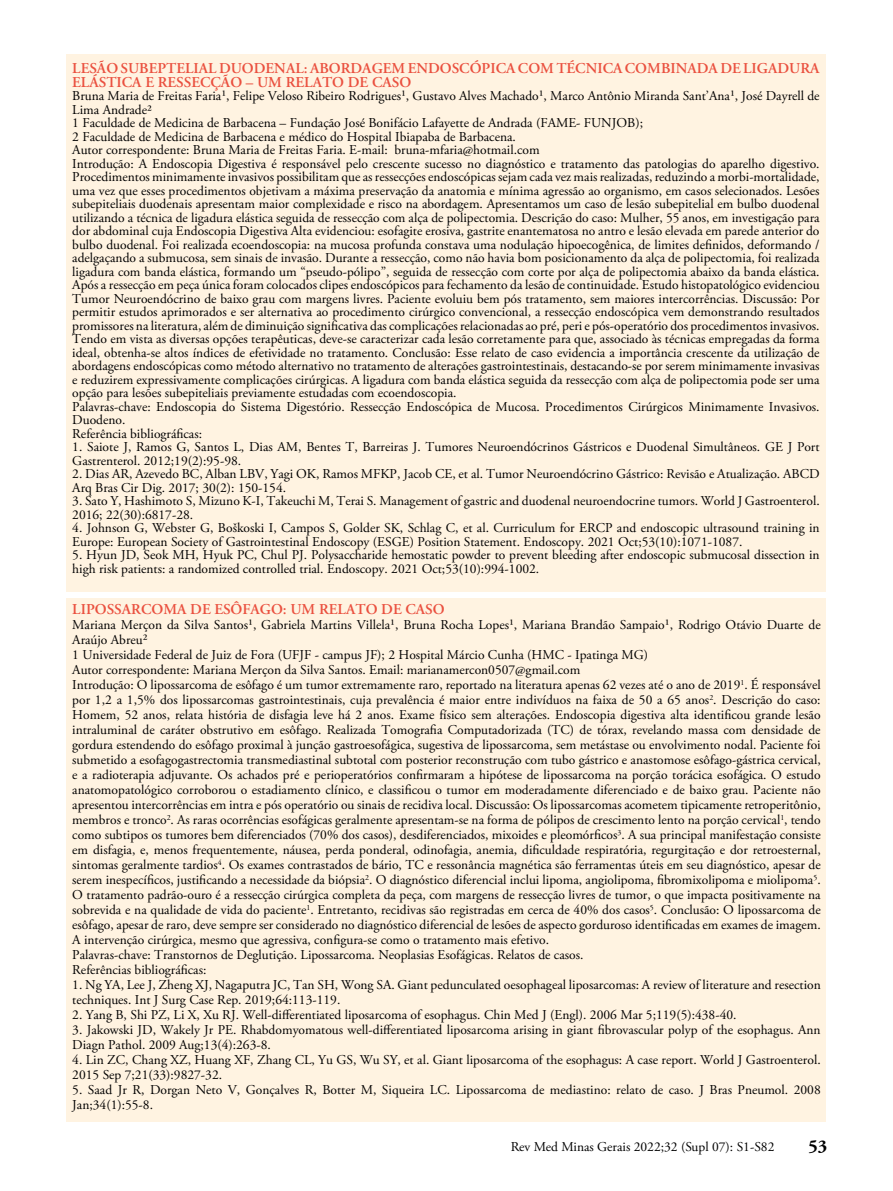
<style>
.page{position:relative;width:893px;height:1191px;background:#fff}
.page>*{position:absolute;margin:0;border:0;box-sizing:border-box;transform-origin:0 0}
.t1{font:700 18px "Adobe Garamond Pro";color:#000}
.t2{font:600 15px/13.5px "Adobe Garamond Pro";color:#ea503f}
.t3{font:13.5px/13.5px "Adobe Garamond Pro";color:#000}
</style>
<div class="page">
<div style="left:67px;top:599px;width:759px;height:523px;background:#fff3e1"></div>
<div style="left:67px;top:55px;width:759px;height:537px;background:#fff3e1"></div>
<p class="t2" style="left:72px;top:62px;width:749px">LESÃO SUBEPTELIAL DUODENAL: ABORDAGEM ENDOSCÓPICA COM TÉCNICA COMBINADA DE LIGADURA<br>ELÁSTICA E RESSECÇÃO – UM RELATO DE CASO</p>
<p class="t3" style="left:72px;top:90px;width:749px">Bruna Maria de Freitas Faria¹, Felipe Veloso Ribeiro Rodrigues¹, Gustavo Alves Machado¹, Marco Antônio Miranda Sant’Ana¹, José Dayrell de Lima Andrade2<br>1 Faculdade de Medicina de Barbacena – Fundação José Bonifácio Lafayette de Andrada (FAME- FUNJOB);<br>2 Faculdade de Medicina de Barbacena e médico do Hospital Ibiapaba de Barbacena.<br>Autor correspondente: Bruna Maria de Freitas Faria. E-mail: bruna-mfaria@hotmail.com<br>Introdução: A Endoscopia Digestiva é responsável pelo crescente sucesso no diagnóstico e tratamento das patologias do aparelho digestivo.<br>Procedimentos minimamente invasivos possibilitam que as ressecções endoscópicas sejam cada vez mais realizadas, reduzindo a morbi-mortalidade, uma vez que esses procedimentos objetivam a máxima preservação da anatomia e mínima agressão ao organismo, em casos selecionados. Lesões subepiteliais duodenais apresentam maior complexidade e risco na abordagem. Apresentamos um caso de lesão subepitelial em bulbo duodenal utilizando a técnica de ligadura elástica seguida de ressecção com alça de polipectomia. Descrição do caso: Mulher, 55 anos, em investigação para dor abdominal cuja Endoscopia Digestiva Alta evidenciou: esofagite erosiva, gastrite enantematosa no antro e lesão elevada em parede anterior do bulbo duodenal. Foi realizada ecoendoscopia: na mucosa profunda constava uma nodulação hipoecogênica, de limites definidos, deformando / adelgaçando a submucosa, sem sinais de invasão. Durante a ressecção, como não havia bom posicionamento da alça de polipectomia, foi realizada ligadura com banda elástica, formando um “pseudo-pólipo”, seguida de ressecção com corte por alça de polipectomia abaixo da banda elástica.<br>Após a ressecção em peça única foram colocados clipes endoscópicos para fechamento da lesão de continuidade. Estudo histopatológico evidenciou Tumor Neuroendócrino de baixo grau com margens livres. Paciente evoluiu bem pós tratamento, sem maiores intercorrências. Discussão: Por permitir estudos aprimorados e ser alternativa ao procedimento cirúrgico convencional, a ressecção endoscópica vem demonstrando resultados promissores na literatura, além de diminuição significativa das complicações relacionadas ao pré, peri e pós-operatório dos procedimentos invasivos.<br>Tendo em vista as diversas opções terapêuticas, deve-se caracterizar cada lesão corretamente para que, associado às técnicas empregadas da forma ideal, obtenha-se altos índices de efetividade no tratamento. Conclusão: Esse relato de caso evidencia a importância crescente da utilização de abordagens endoscópicas como método alternativo no tratamento de alterações gastrointestinais, destacando-se por serem minimamente invasivas e reduzirem expressivamente complicações cirúrgicas. A ligadura com banda elástica seguida da ressecção com alça de polipectomia pode ser uma opção para lesões subepiteliais previamente estudadas com ecoendoscopia.<br>Palavras-chave: Endoscopia do Sistema Digestório. Ressecção Endoscópica de Mucosa. Procedimentos Cirúrgicos Minimamente Invasivos.<br>Duodeno.<br>Referência bibliográficas:</p>
<p class="t3" style="left:72px;top:441px;width:749px">1. Saiote J, Ramos G, Santos L, Dias AM, Bentes T, Barreiras J. Tumores Neuroendócrinos Gástricos e Duodenal Simultâneos. GE J Port<br>Gastrenterol. 2012;19(2):95-98.</p>
<p class="t3" style="left:72px;top:468px;width:749px">2. Dias AR, Azevedo BC, Alban LBV, Yagi OK, Ramos MFKP, Jacob CE, et al. Tumor Neuroendócrino Gástrico: Revisão e Atualização. ABCD<br>Arq Bras Cir Dig. 2017; 30(2): 150-154.</p>
<p class="t3" style="left:72px;top:495px;width:749px">3. Sato Y, Hashimoto S, Mizuno K-I, Takeuchi M, Terai S. Management of gastric and duodenal neuroendocrine tumors. World J Gastroenterol.<br>2016; 22(30):6817-28.</p>
<p class="t3" style="left:72px;top:522px;width:749px">4. Johnson G, Webster G, Boškoski I, Campos S, Golder SK, Schlag C, et al. Curriculum for ERCP and endoscopic ultrasound training in<br>Europe: European Society of Gastrointestinal Endoscopy (ESGE) Position Statement. Endoscopy. 2021 Oct;53(10):1071-1087.</p>
<p class="t3" style="left:72px;top:549px;width:749px">5. Hyun JD, Seok MH, Hyuk PC, Chul PJ. Polysaccharide hemostatic powder to prevent bleeding after endoscopic submucosal dissection in high risk patients: a randomized controlled trial. Endoscopy. 2021 Oct;53(10):994-1002.</p>
<p class="t2" style="left:72px;top:602px;width:374px">LIPOSSARCOMA DE ESÔFAGO: UM RELATO DE CASO</p>
<p class="t3" style="left:72px;top:618px;width:750px;line-height:15px">Mariana Merçon da Silva Santos¹, Gabriela Martins Villela¹, Bruna Rocha Lopes¹, Mariana Brandão Sampaio¹, Rodrigo Otávio Duarte de Araújo Abreu²<br>1 Universidade Federal de Juiz de Fora (UFJF - campus JF); 2 Hospital Márcio Cunha (HMC - Ipatinga MG)<br>Autor correspondente: Mariana Merçon da Silva Santos. Email: marianamercon0507@gmail.com<br>Introdução: O lipossarcoma de esôfago é um tumor extremamente raro, reportado na literatura apenas 62 vezes até o ano de 2019<sup>1</sup>. É responsável por 1,2 a 1,5% dos lipossarcomas gastrointestinais, cuja prevalência é maior entre indivíduos na faixa de 50 a 65 anos<sup>2</sup>. Descrição do caso:<br>Homem, 52 anos, relata história de disfagia leve há 2 anos. Exame físico sem alterações. Endoscopia digestiva alta identificou grande lesão intraluminal de caráter obstrutivo em esôfago. Realizada Tomografia Computadorizada (TC) de tórax, revelando massa com densidade de gordura estendendo do esôfago proximal à junção gastroesofágica, sugestiva de lipossarcoma, sem metástase ou envolvimento nodal. Paciente foi submetido a esofagogastrectomia transmediastinal subtotal com posterior reconstrução com tubo gástrico e anastomose esôfago-gástrica cervical, e a radioterapia adjuvante. Os achados pré e perioperatórios confirmaram a hipótese de lipossarcoma na porção torácica esofágica. O estudo anatomopatológico corroborou o estadiamento clínico, e classificou o tumor em moderadamente diferenciado e de baixo grau. Paciente não apresentou intercorrências em intra e pós operatório ou sinais de recidiva local. Discussão: Os lipossarcomas acometem tipicamente retroperitônio, membros e tronco<sup>2</sup>. As raras ocorrências esofágicas geralmente apresentam-se na forma de pólipos de crescimento lento na porção cervical<sup>1</sup>, tendo como subtipos os tumores bem diferenciados (70% dos casos), desdiferenciados, mixoides e pleomórficos<sup>3</sup>. A sua principal manifestação consiste em disfagia, e, menos frequentemente, náusea, perda ponderal, odinofagia, anemia, dificuldade respiratória, regurgitação e dor retroesternal, sintomas geralmente tardios<sup>4</sup>. Os exames contrastados de bário, TC e ressonância magnética são ferramentas úteis em seu diagnóstico, apesar de serem inespecíficos, justificando a necessidade da biópsia<sup>2</sup>. O diagnóstico diferencial inclui lipoma, angiolipoma, fibromixolipoma e miolipoma<sup>5</sup>.<br>O tratamento padrão-ouro é a ressecção cirúrgica completa da peça, com margens de ressecção livres de tumor, o que impacta positivamente na sobrevida e na qualidade de vida do paciente<sup>1</sup>. Entretanto, recidivas são registradas em cerca de 40% dos casos<sup>5</sup>. Conclusão: O lipossarcoma de esôfago, apesar de raro, deve sempre ser considerado no diagnóstico diferencial de lesões de aspecto gorduroso identificadas em exames de imagem.<br>A intervenção cirúrgica, mesmo que agressiva, configura-se como o tratamento mais efetivo.<br>Palavras-chave: Transtornos de Deglutição. Lipossarcoma. Neoplasias Esofágicas. Relatos de casos.<br>Referências bibliográficas:</p>
<p class="t3" style="left:72px;top:977px;width:750px;line-height:15px">1. Ng YA, Lee J, Zheng XJ, Nagaputra JC, Tan SH, Wong SA. Giant pedunculated oesophageal liposarcomas: A review of literature and resection techniques. Int J Surg Case Rep. 2019;64:113-119.</p>
<p class="t3" style="left:72px;top:1008px;width:666px">2. Yang B, Shi PZ, Li X, Xu RJ. Well-differentiated liposarcoma of esophagus. Chin Med J (Engl). 2006 Mar 5;119(5):438-40.</p>
<p class="t3" style="left:72px;top:1022px;width:750px;line-height:15px">3. Jakowski JD, Wakely Jr PE. Rhabdomyomatous well-differentiated liposarcoma arising in giant fibrovascular polyp of the esophagus. Ann<br>Diagn Pathol. 2009 Aug;13(4):263-8.</p>
<p class="t3" style="left:72px;top:1052px;width:750px;line-height:15px">4. Lin ZC, Chang XZ, Huang XF, Zhang CL, Yu GS, Wu SY, et al. Giant liposarcoma of the esophagus: A case report. World J Gastroenterol.<br>2015 Sep 7;21(33):9827-32.</p>
<p class="t3" style="left:72px;top:1082px;width:750px;line-height:15px">5. Saad Jr R, Dorgan Neto V, Gonçalves R, Botter M, Siqueira LC. Lipossarcoma de mediastino: relato de caso. J Bras Pneumol. 2008<br>Jan;34(1):55-8.</p>
<p class="t3" style="left:511px;top:1140px;width:265px">Rev Med Minas Gerais 2022;32 (Supl 07): S1-S82</p>
<h1 class="t1" style="left:808px;top:1136px;width:20px">53</h1>
</div>
